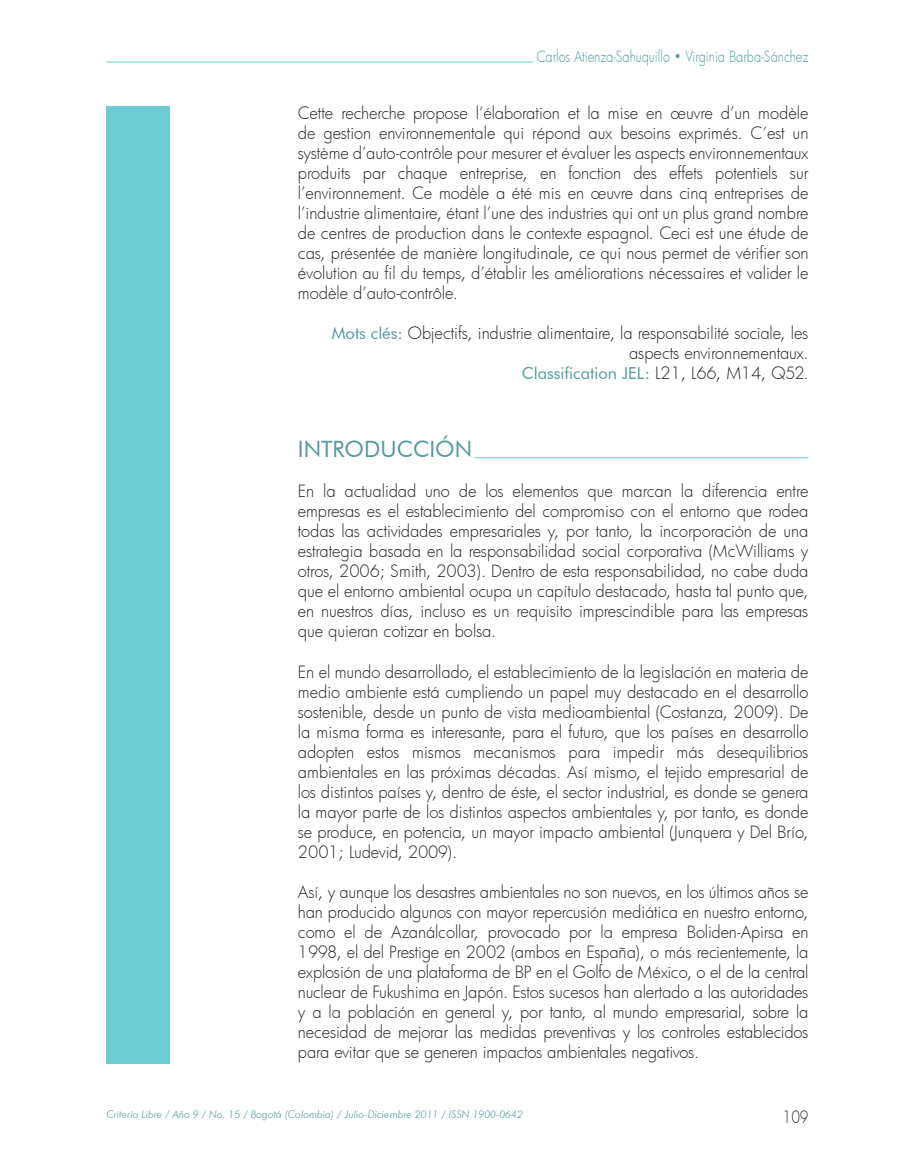
<style>
.page{position:relative;width:915px;height:1170px;background:#fff}
.page>*{position:absolute;margin:0;border:0;box-sizing:border-box;transform-origin:0 0}
.t1{font:22.5px "Futura BT";color:#5299a0}
.t2{font:300 16.5px/20.1px "Futura";letter-spacing:-.005em;color:#231f20;text-align:justify}
.t3{font:16.5px "Futura BT";color:#5299a0}
.t4{font:300 16.5px "Futura";letter-spacing:-.005em;color:#231f20;scale:.85 1}
.t5{font:300 15px "Futura";color:#5299a0;scale:.85 1}
.t6{font:italic 300 10.5px "Futura BT";color:#5299a0}
.s1{font-family:"Futura BT";font-weight:400;color:#5299a0}
.s2{font-family:"Futura";font-weight:300;color:#231f20}
.s3{font-style:inherit}
</style>
<div class="page">
<div style="left:106px;top:106px;width:64px;height:957px;background:#6fcbd2"></div>
<hr style="left:106px;top:62px;width:427px;height:1px;background:#6fcbd2">
<hr style="left:474px;top:457px;width:334px;height:1px;background:#6fcbd2">
<p class="t5" style="left:536px;top:46px;width:321px">Carlos Atienza-Sahuquillo • Virginia Barba-Sánchez</p>
<p class="t2" style="left:298px;top:102px;width:512px">Cette recherche propose l’élaboration et la mise en œuvre d’un modèle de gestion environnementale qui répond aux besoins exprimés. C’est un système d’auto-contrôle pour mesurer et évaluer les aspects environnementaux produits par chaque entreprise, en fonction des effets potentiels sur l’environnement. Ce modèle a été mis en œuvre dans cinq entreprises de l’industrie alimentaire, étant l’une des industries qui ont un plus grand nombre de centres de production dans le contexte espagnol. Ceci est une étude de cas, présentée de manière longitudinale, ce qui nous permet de vérifier son évolution au fil du temps, d’établir les améliorations nécessaires et valider le modèle d’auto-contrôle.</p>
<p class="t2" style="left:332px;top:323px;width:478px;text-align:right"><span class="s1">mots clés:</span> Objectifs, industrie alimentaire, la responsabilité sociale, les aspects environnementaux.</p>
<p class="t3" style="left:521px;top:363px;width:288px">classification Jel: <span class="s2">L21, L66, M14, Q52.</span></p>
<h1 class="t1" style="left:298px;top:435px;width:176px">introducción</h1>
<p class="t2" style="left:298px;top:480px;width:512px">En la actualidad uno de los elementos que marcan la diferencia entre empresas es el establecimiento del compromiso con el entorno que rodea todas las actividades empresariales y, por tanto, la incorporación de una estrategia basada en la responsabilidad social corporativa (McWilliams y otros, 2006; Smith, 2003). Dentro de esta responsabilidad, no cabe duda que el entorno ambiental ocupa un capítulo destacado, hasta tal punto que, en nuestros días, incluso es un requisito imprescindible para las empresas que quieran cotizar en bolsa.</p>
<p class="t2" style="left:298px;top:661px;width:512px">En el mundo desarrollado, el establecimiento de la legislación en materia de medio ambiente está cumpliendo un papel muy destacado en el desarrollo sostenible, desde un punto de vista medioambiental (Costanza, 2009). De la misma forma es interesante, para el futuro, que los países en desarrollo adopten estos mismos mecanismos para impedir más desequilibrios ambientales en las próximas décadas. Así mismo, el tejido empresarial de los distintos países y, dentro de éste, el sector industrial, es donde se genera la mayor parte de los distintos aspectos ambientales y, por tanto, es donde se produce, en potencia, un mayor impacto ambiental (Junquera y Del Brío, 2001; Ludevid, <span class="s3">2009).</span></p>
<p class="t2" style="left:298px;top:881px;width:512px">Así, y aunque los desastres ambientales no son nuevos, en los últimos años se han producido algunos con mayor repercusión mediática en nuestro entorno, como el de Azanálcollar, provocado por la empresa Boliden-Apirsa en 1998, el del Prestige en 2002 (ambos en España), o más recientemente, la explosión de una plataforma de BP en el Golfo de México, o el de la central nuclear de Fukushima en Japón. Estos sucesos han alertado a las autoridades y a la población en general y, por tanto, al mundo empresarial, sobre la necesidad de mejorar las medidas preventivas y los controles establecidos para evitar que se generen impactos ambientales negativos.</p>
<p class="t6" style="left:106px;top:1108px;width:418px">Criterio Libre / Año 9 / No. 15 / Bogotá (Colombia) / Julio-Diciembre 2011 / ISSN 1900-0642</p>
<p class="t4" style="left:782px;top:1105px;width:32px">109</p>
</div>
